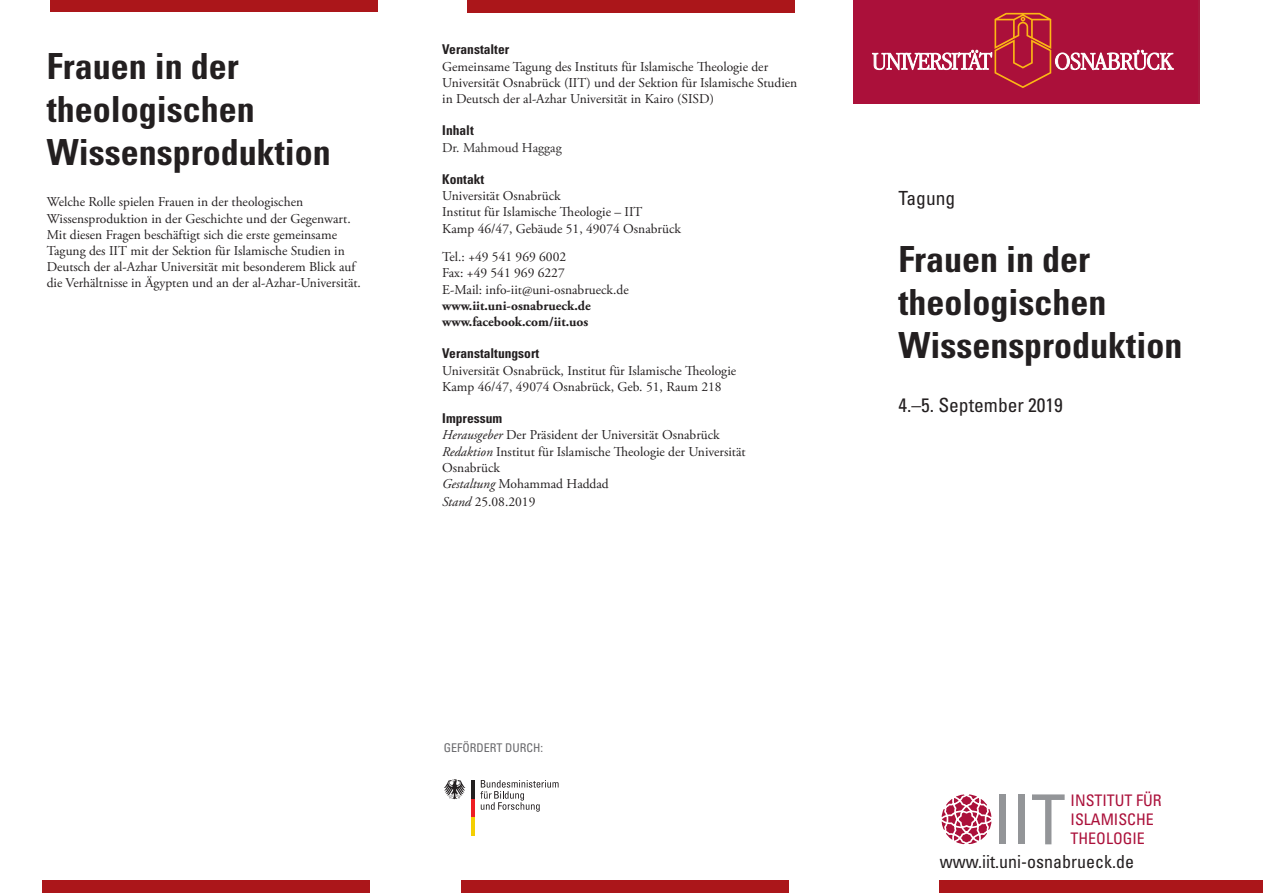
<style>
.page{position:relative;width:1263px;height:893px;background:#fff}
.page>*{position:absolute;margin:0;border:0;box-sizing:border-box;transform-origin:0 0}
.t1{font:condensed 69.15px "Univers LT Std";color:#939598}
.t2{font:700 condensed 36px/43.2px "Univers LT Std";color:#231f20}
.t3{font:condensed 19.5px "Univers LT Std";color:#231f20}
.t4{font:condensed 18px "Univers LT Std";color:#231f20}
.t5{font:condensed 15.9px/19px "Univers LT Std";color:#ab103a}
.t6{font:13.5px/16.2px "Adobe Garamond Pro";color:#231f20}
.t7{font:700 condensed 13.5px "Univers LT Std";color:#231f20}
.t8{font:700 13.5px/16.2px "Adobe Garamond Pro";color:#231f20}
.t9{font:13.5px "Adobe Garamond Pro";color:#2e2b2c}
.t10{font:condensed 12px "Univers LT Std";color:#69696c}
.s1{font-style:italic}
</style>
<div class="page">
<div style="left:854px;top:0;width:344px;height:103px;background:#ab103a"></div>
<svg style="left:872px;top:13px;width:302px;height:75px"></svg>
<svg style="left:480px;top:780px;width:78px;height:32px"></svg>
<hr style="left:471px;top:817px;width:3px;height:18px;background:#f4cf02">
<hr style="left:471px;top:798px;width:3px;height:19px;background:#ee1d23">
<hr style="left:471px;top:780px;width:3px;height:19px;background:#231f20">
<svg style="left:444px;top:779px;width:21px;height:20px"></svg>
<div style="left:468px;top:0;width:327px;height:13px;background:#ab161a"></div>
<div style="left:50px;top:0;width:327px;height:12px;background:#ab161a"></div>
<div style="left:43px;top:880px;width:327px;height:13px;background:#ab161a"></div>
<div style="left:461px;top:880px;width:328px;height:13px;background:#ab161a"></div>
<div style="left:940px;top:880px;width:323px;height:13px;background:#ab161a"></div>
<svg style="left:941px;top:794px;width:51px;height:51px"></svg>
<h2 class="t2" style="left:47px;top:44px;width:285px">Frauen in der theologischen<br>Wissensproduktion</h2>
<p class="t6" style="left:47px;top:195px;width:316px">Welche Rolle spielen Frauen in der theologischen Wissensproduktion in der Geschichte und der Gegenwart.<br>Mit diesen Fragen beschäftigt sich die erste gemeinsame Tagung des IIT mit der Sektion für Islamische Studien in Deutsch der al-Azhar Universität mit besonderem Blick auf die Verhältnisse in Ägypten und an der al-Azhar-Universität.</p>
<p class="t7" style="left:442px;top:41px;width:69px">Veranstalter</p>
<p class="t6" style="left:442px;top:59px;width:357px">Gemeinsame Tagung des Instituts für Islamische Theologie der<br>Universität Osnabrück (IIT) und der Sektion für Islamische Studien in Deutsch der al-Azhar Universität in Kairo (SISD)</p>
<p class="t7" style="left:442px;top:122px;width:33px">Inhalt</p>
<p class="t9" style="left:442px;top:139px;width:121px">Dr. Mahmoud Haggag</p>
<p class="t7" style="left:442px;top:171px;width:44px">Kontakt</p>
<p class="t6" style="left:442px;top:188px;width:240px">Universität Osnabrück<br>Institut für Islamische Theologie – IIT<br>Kamp 46/47, Gebäude 51, 49074 Osnabrück</p>
<p class="t6" style="left:442px;top:249px;width:188px">Tel.: +49 541 969 6002<br>Fax: +49 541 969 6227<br>E-Mail: info-iit@uni-osnabrueck.de</p>
<p class="t8" style="left:442px;top:298px;width:150px">www.iit.uni-osnabrueck.de www.facebook.com/iit.uos</p>
<p class="t7" style="left:442px;top:345px;width:98px">Veranstaltungsort</p>
<p class="t6" style="left:442px;top:363px;width:295px">Universität Osnabrück, Institut für Islamische Theologie<br>Kamp 46/47, 49074 Osnabrück, Geb. 51, Raum 218</p>
<p class="t7" style="left:442px;top:410px;width:61px">Impressum</p>
<p class="t6" style="left:442px;top:427px;width:305px"><span class="s1">Herausgeber</span> Der Präsident der Universität Osnabrück <span class="s1">Redaktion</span> Institut für Islamische Theologie der Universität Osnabrück<br><span class="s1">Gestaltung</span> Mohammad Haddad</p>
<p class="t6" style="left:442px;top:494px;width:95px"><span class="s1">Stand</span> 25.08.2019</p>
<p class="t10" style="left:444px;top:740px;width:101px">GEFÖRDERT DURCH:</p>
<h3 class="t3" style="left:898px;top:186px;width:58px">Tagung</h3>
<h2 class="t2" style="left:898px;top:238px;width:285px">Frauen in der theologischen<br>Wissensproduktion</h2>
<h3 class="t3" style="left:898px;top:393px;width:166px">4.–5. September 2019</h3>
<p class="t5" style="left:1070px;top:791px;width:93px">INSTITUT FÜR<br>ISLAMISCHE</p>
<h1 class="t1" style="left:992px;top:776px;width:74px">IIT</h1>
<p class="t5" style="left:1070px;top:829px;width:76px">THEOLOGIE</p>
<h3 class="t4" style="left:940px;top:850px;width:196px">www.iit.uni-osnabrueck.de</h3>
</div>
